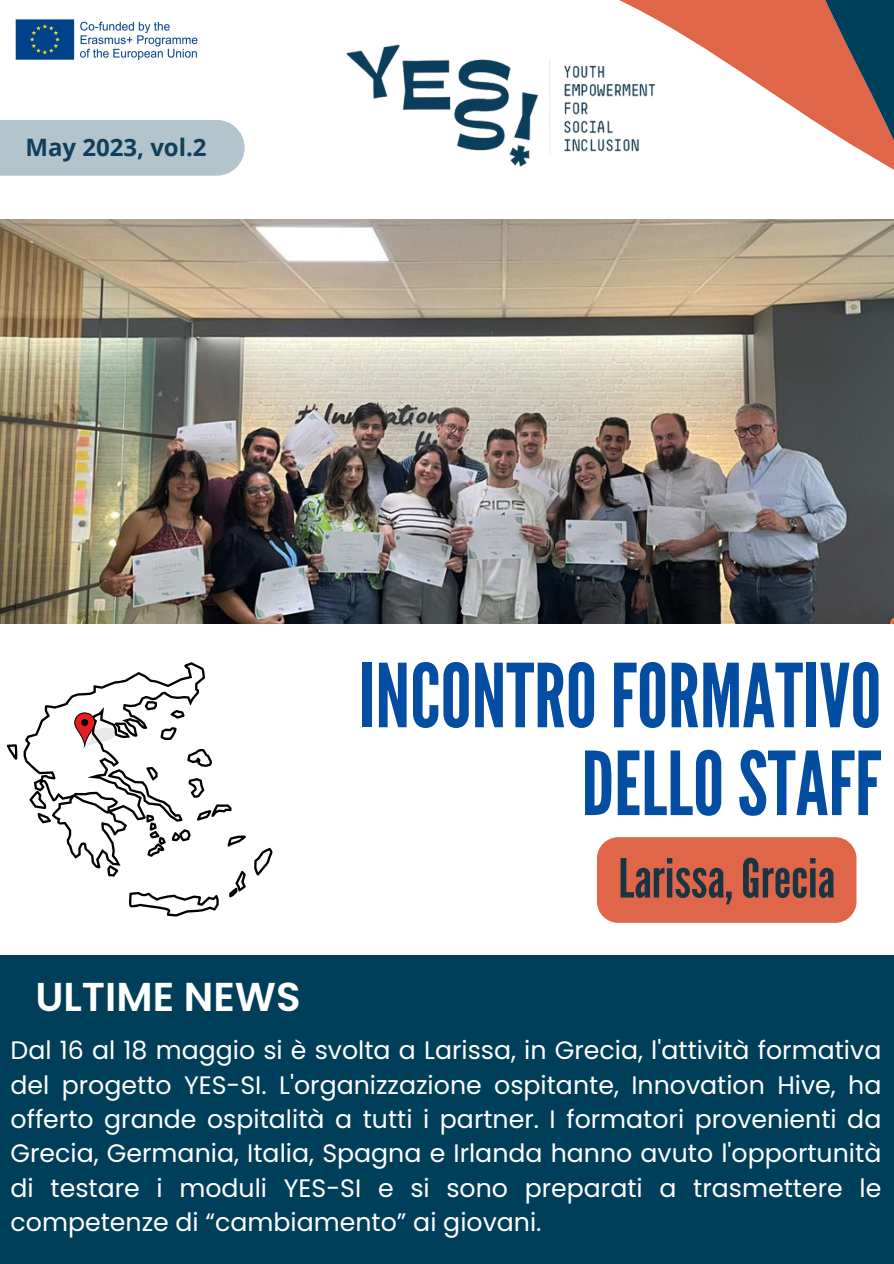
<style>
.page{position:relative;width:894px;height:1264px;background:#fff}
.page>*{position:absolute;margin:0;border:0;box-sizing:border-box;transform-origin:0 0}
.t1{font:87.9px/87.8px "League Gothic";color:#034da2;text-align:right}
.t2{font:53.7px "League Gothic";color:#1a3441}
.t3{font:600 40.2px "Poppins";color:#fff}
.t4{font:25.2px/34.3px "Poppins";color:#fff;text-align:justify}
.t5{font:700 24px "Open Sans";color:#0f3f5b}
</style>
<div class="page">
<svg style="left:244px;top:0;width:649px;height:169px"></svg>
<img style="left:0;top:219px;width:893px;height:404px">
<img style="left:317px;top:0;width:386px;height:169px">
<div style="left:0;top:955px;width:893px;height:308px;background:#003f59"></div>
<svg style="left:7px;top:744px;width:10px;height:15px"></svg>
<svg style="left:254px;top:847px;width:18px;height:28px"></svg>
<svg style="left:24px;top:662px;width:222px;height:254px"></svg>
<div style="left:0;top:120px;width:244px;height:56px;background:#b3c5cc"></div>
<img style="left:15px;top:12px;width:257px;height:55px">
<div style="left:596px;top:837px;width:260px;height:85px;background:#e0664a;border-radius:21px"></div>
<p class="t5" style="left:25px;top:131px;width:183px">May 2023, vol.2</p>
<h4 class="t1" style="left:359px;top:654px;width:524px">INCONTROFORMATIVO<br>DELLOSTAFF</h4>
<p class="t2" style="left:618px;top:847px;width:218px">Larissa,Grecia</p>
<p class="t3" style="left:35px;top:968px;width:266px">ULTIME NEWS</p>
<h1 class="t4" style="left:11px;top:1033px;width:872px">Dal 16 al 18 maggio si è svolta a Larissa, in Grecia, l'attività formativa del progetto YES-SI. L'organizzazione ospitante, Innovation Hive, ha offerto grande ospitalità a tutti i partner. I formatori provenienti da Grecia, Germania, Italia, Spagna e Irlanda hanno avuto l'opportunità di testare i moduli YES-SI e si sono preparati a trasmettere le competenze di “cambiamento” ai giovani.</h1>
</div>
